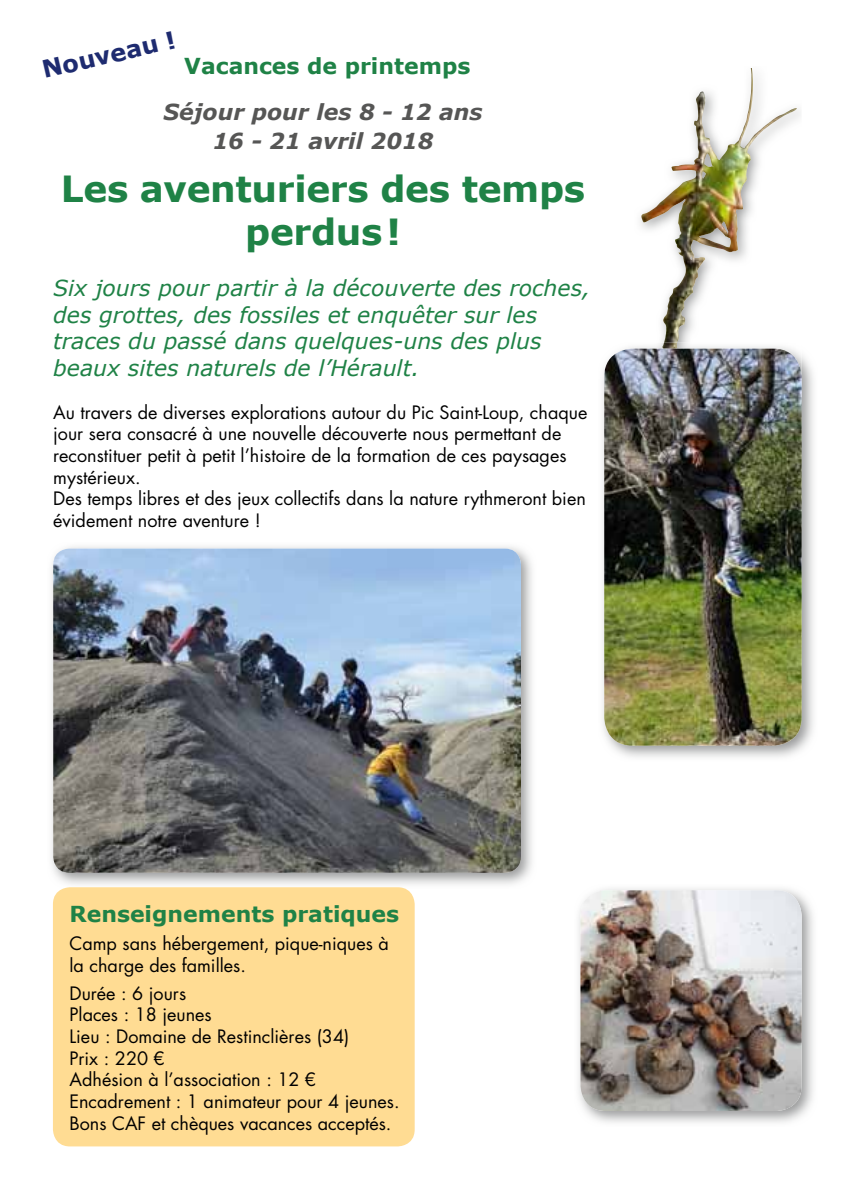
<style>
.page{position:relative;width:842px;height:1191px;background:#fff}
.page>*{position:absolute;margin:0;border:0;box-sizing:border-box;transform-origin:0 0}
.t1{font:700 36px/43.2px "Verdana";letter-spacing:-.01em;color:#1f8246;text-align:center}
.t2{font:700 24px "Verdana";color:#1e2b70}
.t3{font:italic 22px/26.4px "Verdana";color:#1f8246}
.t4{font:700 22px "Verdana";color:#1f8246}
.t5{font:italic 700 22px/29px "Verdana";color:#565655;text-align:center}
.t6{font:18px/21.6px "Futura";color:#000}
</style>
<div class="page">
<img style="left:51px;top:546px;width:481px;height:342px">
<img style="left:53px;top:548px;width:468px;height:324px">
<img style="left:640px;top:68px;width:157px;height:275px">
<img style="left:641px;top:68px;width:110px;height:238px">
<img style="left:580px;top:890px;width:222px;height:221px">
<div style="left:53px;top:887px;width:362px;height:259px;background:#ffdc93;border-radius:17px"></div>
<img style="left:602px;top:355px;width:212px;height:402px">
<img style="left:634px;top:343px;width:155px;height:6px">
<img style="left:662px;top:343px;width:16px;height:6px">
<img style="left:604px;top:349px;width:198px;height:396px">
<h2 class="t2" style="left:39px;top:55px;width:138px;rotate:-13deg">Nouveau !</h2>
<p class="t4" style="left:184px;top:52px;width:288px">Vacances de printemps</p>
<p class="t5" style="left:163px;top:96px;width:321px">Séjour pour les 8 - 12 ans<br>16 - 21 avril 2018</p>
<h1 class="t1" style="left:61px;top:166px;width:526px">Les aventuriers des temps perdus !</h1>
<p class="t3" style="left:53px;top:274px;width:538px">Six jours pour partir à la découverte des roches, des grottes, des fossiles et enquêter sur les traces du passé dans quelques-uns des plus beaux sites naturels de l’Hérault.</p>
<p class="t6" style="left:53px;top:401px;width:536px">Au travers de diverses explorations autour du Pic Saint-Loup, chaque jour sera consacré à une nouvelle découverte nous permettant de reconstituer petit à petit l’histoire de la formation de ces paysages mystérieux.<br>Des temps libres et des jeux collectifs dans la nature rythmeront bien évidement notre aventure !</p>
<p class="t4" style="left:70px;top:900px;width:331px">Renseignements pratiques</p>
<p class="t6" style="left:70px;top:933px;width:321px">Camp sans hébergement, pique-niques à la charge des familles.</p>
<p class="t6" style="left:70px;top:982px;width:332px">Durée : 6 jours<br>Places : 18 jeunes<br>Lieu : Domaine de Restinclières (34)<br>Prix : 220 €<br>Adhésion à l’association : 12 €<br>Encadrement : 1 animateur pour 4 jeunes.<br>Bons CAF et chèques vacances acceptés.</p>
</div>
